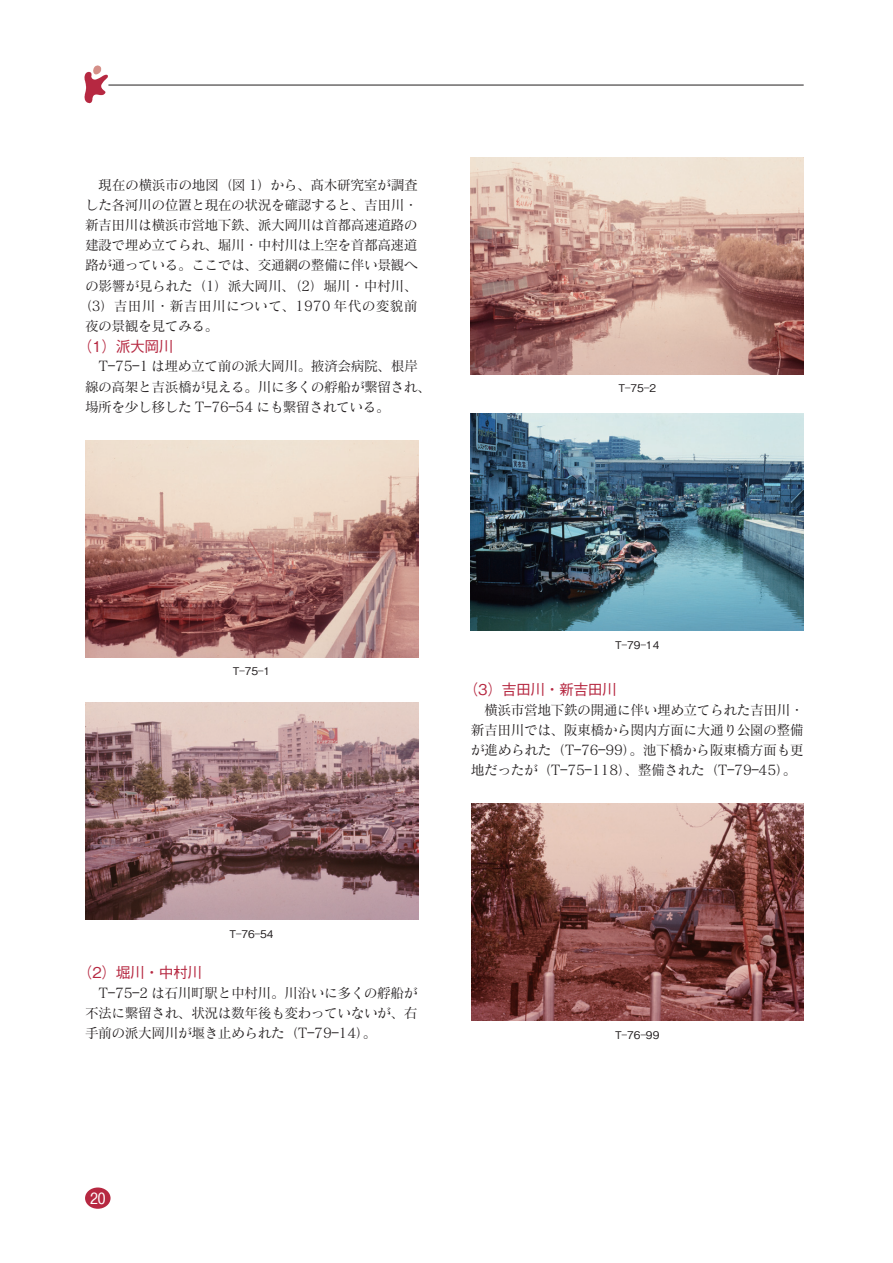
<style>
.page{position:relative;width:893px;height:1263px;background:#fff}
.page>*{position:absolute;margin:0;border:0;box-sizing:border-box;transform-origin:0 0}
.t1{font:500 15.45px "Gothic BBB Pr 6";color:#fff}
.t2{font:500 14.85px "Gothic BBB Pr 6";letter-spacing:-.035em;color:#b62841}
.t3{font:13.8px/20.2px "Matisse Pro M";letter-spacing:-.04em;color:#231f20;text-align:justify}
.t4{font:13.8px "Matisse Pro M";letter-spacing:.015em;color:#231f20}
.t5{font:500 10.65px "Gothic BBB Pr 6";color:#231f20}
</style>
<div class="page">
<img style="left:84px;top:79px;width:28px;height:25px">
<hr style="left:108px;top:85px;width:696px;height:1px;background:#231f20">
<img style="left:84px;top:65px;width:24px;height:14px">
<div style="left:85px;top:1187px;width:26px;height:22px;background:#b62841;border-radius:50%"></div>
<img style="left:85px;top:440px;width:333px;height:217px">
<img style="left:85px;top:703px;width:333px;height:217px">
<img style="left:471px;top:804px;width:333px;height:217px">
<img style="left:471px;top:157px;width:333px;height:217px">
<img style="left:471px;top:414px;width:333px;height:217px">
<p class="t3" style="left:85px;top:174px;width:334px">　現在の横浜市の地図（図 1）から、髙木研究室が調査</p>
<p class="t3" style="left:85px;top:194px;width:334px">した各河川の位置と現在の状況を確認すると、吉田川・</p>
<p class="t3" style="left:85px;top:214px;width:334px">新吉田川は横浜市営地下鉄、派大岡川は首都高速道路の</p>
<p class="t3" style="left:85px;top:235px;width:334px">建設で埋め立てられ、堀川・中村川は上空を首都高速道</p>
<p class="t3" style="left:85px;top:255px;width:334px">路が通っている。ここでは、交通網の整備に伴い景観へ</p>
<p class="t3" style="left:85px;top:275px;width:334px">の影響が見られた（1）派大岡川、（2）堀川・中村川、</p>
<p class="t4" style="left:78px;top:297px;width:341px">（3）吉田川・新吉田川について、1970 年代の変貌前</p>
<p class="t3" style="left:85px;top:315px;width:135px">夜の景観を見てみる。</p>
<p class="t2" style="left:78px;top:334px;width:98px">（1）派大岡川</p>
<p class="t3" style="left:85px;top:356px;width:348px;text-align:left">　T―75―1 は埋め立て前の派大岡川。掖済会病院、根岸線の高架と吉浜橋が見える。川に多くの艀船が繫留され、場所を少し移した T―76―54 にも繫留されている。</p>
<p class="t5" style="left:619px;top:380px;width:39px">T―75―2</p>
<p class="t5" style="left:233px;top:662px;width:39px">T―75―1</p>
<p class="t5" style="left:615px;top:636px;width:46px">T―79―14</p>
<p class="t2" style="left:463px;top:677px;width:155px">（3）吉田川・新吉田川</p>
<p class="t3" style="left:471px;top:699px;width:334px">　横浜市営地下鉄の開通に伴い埋め立てられた吉田川・新吉田川では、阪東橋から関内方面に大通り公園の整備が進められた（T―76―99）。池下橋から阪東橋方面も更地だったが（T―75―118）、整備された（T―79―45）。</p>
<p class="t5" style="left:229px;top:925px;width:46px">T―76―54</p>
<p class="t2" style="left:78px;top:960px;width:126px">（2）堀川・中村川</p>
<p class="t3" style="left:85px;top:982px;width:334px">　T―75―2 は石川町駅と中村川。川沿いに多くの艀船が不法に繫留され、状況は数年後も変わっていないが、右手前の派大岡川が堰き止められた（T―79―14）。</p>
<p class="t5" style="left:615px;top:1026px;width:46px">T―76―99</p>
<p class="t1" style="left:90px;top:1186px;width:17px">20</p>
</div>
